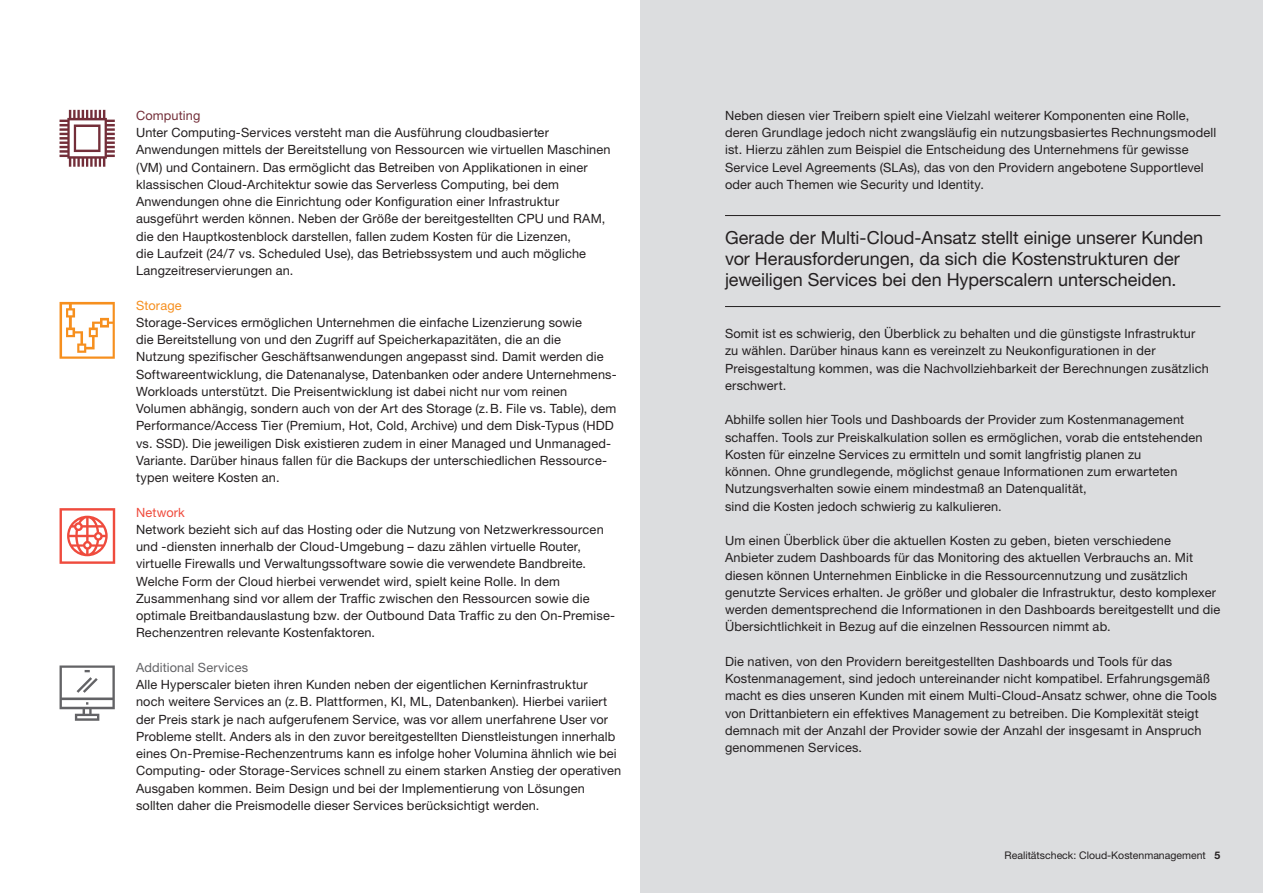
<style>
.page{position:relative;width:1263px;height:893px;background:#fff}
.page>*{position:absolute;margin:0;border:0;box-sizing:border-box;transform-origin:0 0}
.t1{font:18px/21px "Helvetica Neue LT";letter-spacing:-.005em;color:#231f20}
.t2{font:12.75px/17.2px "Helvetica Neue LT";letter-spacing:.01em;color:#231f20}
.t3{font:12.75px "Helvetica Neue LT";letter-spacing:.01em;color:#636366}
.t4{font:12.75px "Helvetica Neue LT";letter-spacing:.01em;color:#732e39}
.t5{font:12.75px "Helvetica Neue LT";letter-spacing:.01em;color:#f68f1e}
.t6{font:12.75px "Helvetica Neue LT";letter-spacing:.015em;color:#ef4b3d}
.t7{font:10.5px "Helvetica Neue LT";color:#231f20}
.s1{font-weight:700}
</style>
<div class="page">
<div style="left:640px;top:0;width:623px;height:893px;background:#dcdddf"></div>
<svg style="left:60px;top:110px;width:55px;height:57px"></svg>
<svg style="left:60px;top:302px;width:55px;height:57px"></svg>
<svg style="left:60px;top:508px;width:55px;height:56px"></svg>
<svg style="left:60px;top:665px;width:55px;height:56px"></svg>
<hr style="left:725px;top:215px;width:495px;height:1px;background:#231f20">
<hr style="left:725px;top:306px;width:495px;height:1px;background:#231f20">
<p class="t4" style="left:136px;top:108px;width:66px">Computing</p>
<p class="t2" style="left:136px;top:124px;width:476px">Unter Computing-Services versteht man die Ausführung cloudbasierter Anwendungen mittels der Bereitstellung von Ressourcen wie virtuellen Maschinen (VM) und Containern. Das ermöglicht das Betreiben von Applikationen in einer klassischen Cloud-Architektur sowie das Serverless Computing, bei dem Anwendungen ohne die Einrichtung oder Konfiguration einer Infrastruktur ausgeführt werden können. Neben der Größe der bereitgestellten CPU und RAM, die den Hauptkostenblock darstellen, fallen zudem Kosten für die Lizenzen,<br>die Laufzeit (24/7 vs. Scheduled Use), das Betriebssystem und auch mögliche Langzeitreservierungen an.</p>
<p class="t5" style="left:136px;top:297px;width:47px">Storage</p>
<p class="t2" style="left:136px;top:314px;width:482px">Storage-Services ermöglichen Unternehmen die einfache Lizenzierung sowie<br>die Bereitstellung von und den Zugriff auf Speicherkapazitäten, die an die<br>Nutzung spezifischer Geschäftsanwendungen angepasst sind. Damit werden die Softwareentwicklung, die Datenanalyse, Datenbanken oder andere Unternehmens-Workloads unterstützt. Die Preisentwicklung ist dabei nicht nur vom reinen Volumen abhängig, sondern auch von der Art des Storage (z.B. File vs. Table), dem Performance/Access Tier (Premium, Hot, Cold, Archive) und dem Disk-Typus (HDD vs. SSD). Die jeweiligen Disk existieren zudem in einer Managed und Unmanaged-Variante. Darüber hinaus fallen für die Backups der unterschiedlichen Ressource&shy;typen weitere Kosten an.</p>
<p class="t6" style="left:136px;top:504px;width:50px">Network</p>
<p class="t2" style="left:136px;top:521px;width:481px">Network bezieht sich auf das Hosting oder die Nutzung von Netzwerkressourcen und -diensten innerhalb der Cloud-Umgebung – dazu zählen virtuelle Router, virtuelle Firewalls und Verwaltungssoftware sowie die verwendete Bandbreite.<br>Welche Form der Cloud hierbei verwendet wird, spielt keine Rolle. In dem Zusammenhang sind vor allem der Traffic zwischen den Ressourcen sowie die optimale Breitbandauslastung bzw. der Outbound Data Traffic zu den On-Premise-Rechenzentren relevante Kostenfaktoren.</p>
<p class="t3" style="left:136px;top:660px;width:114px">Additional Services</p>
<p class="t2" style="left:136px;top:676px;width:487px">Alle Hyperscaler bieten ihren Kunden neben der eigentlichen Kerninfrastruktur<br>noch weitere Services an (z.B. Plattformen, KI, ML, Datenbanken). Hierbei variiert der Preis stark je nach aufgerufenem Service, was vor allem unerfahrene User vor Probleme stellt. Anders als in den zuvor bereitgestellten Dienstleistungen innerhalb eines On-Premise-Rechenzentrums kann es infolge hoher Volumina ähnlich wie bei Computing- oder Storage-Services schnell zu einem starken Anstieg der operativen Ausgaben kommen. Beim Design und bei der Implementierung von Lösungen sollten daher die Preismodelle dieser Services berücksichtigt werden.</p>
<p class="t2" style="left:725px;top:107px;width:493px">Neben diesen vier Treibern spielt eine Vielzahl weiterer Komponenten eine Rolle, deren Grundlage jedoch nicht zwangsläufig ein nutzungsbasiertes Rechnungsmodell ist. Hierzu zählen zum Beispiel die Entscheidung des Unternehmens für gewisse Service Level Agreements (SLAs), das von den Providern angebotene Supportlevel oder auch Themen wie Security und Identity.</p>
<h1 class="t1" style="left:725px;top:227px;width:480px">Gerade der Multi-Cloud-Ansatz stellt einige unserer Kunden vor Herausforderungen, da sich die Kostenstrukturen der jeweiligen Services bei den Hyperscalern unterscheiden.</h1>
<p class="t2" style="left:725px;top:325px;width:485px">Somit ist es schwierig, den Überblick zu behalten und die günstigste Infrastruktur zu wählen. Darüber hinaus kann es vereinzelt zu Neukonfigurationen in der Preisgestaltung kommen, was die Nachvollziehbarkeit der Berechnungen zusätzlich erschwert.</p>
<p class="t2" style="left:725px;top:411px;width:479px">Abhilfe sollen hier Tools und Dashboards der Provider zum Kostenmanagement schaffen. Tools zur Preiskalkulation sollen es ermöglichen, vorab die entstehenden Kosten für einzelne Services zu ermitteln und somit langfristig planen zu<br>können. Ohne grundlegende, möglichst genaue Informationen zum erwarteten Nutzungsverhalten sowie einem mindestmaß an Datenqualität,<br>sind die Kosten jedoch schwierig zu kalkulieren.</p>
<p class="t2" style="left:725px;top:532px;width:497px">Um einen Überblick über die aktuellen Kosten zu geben, bieten verschiedene Anbieter zudem Dashboards für das Monitoring des aktuellen Verbrauchs an. Mit diesen können Unternehmen Einblicke in die Ressourcennutzung und zusätzlich genutzte Services erhalten. Je größer und globaler die Infrastruktur, desto komplexer werden dementsprechend die Informationen in den Dashboards bereitgestellt und die Übersichtlichkeit in Bezug auf die einzelnen Ressourcen nimmt ab.</p>
<p class="t2" style="left:725px;top:653px;width:493px">Die nativen, von den Providern bereitgestellten Dashboards und Tools für das Kostenmanagement, sind jedoch untereinander nicht kompatibel. Erfahrungsgemäß macht es dies unseren Kunden mit einem Multi-Cloud-Ansatz schwer, ohne die Tools von Drittanbietern ein effektives Management zu betreiben. Die Komplexität steigt demnach mit der Anzahl der Provider sowie der Anzahl der insgesamt in Anspruch genommenen Services.</p>
<p class="t7" style="left:1004px;top:849px;width:217px">Realitätscheck: Cloud-Kostenmanagement <span class="s1">5</span></p>
</div>
